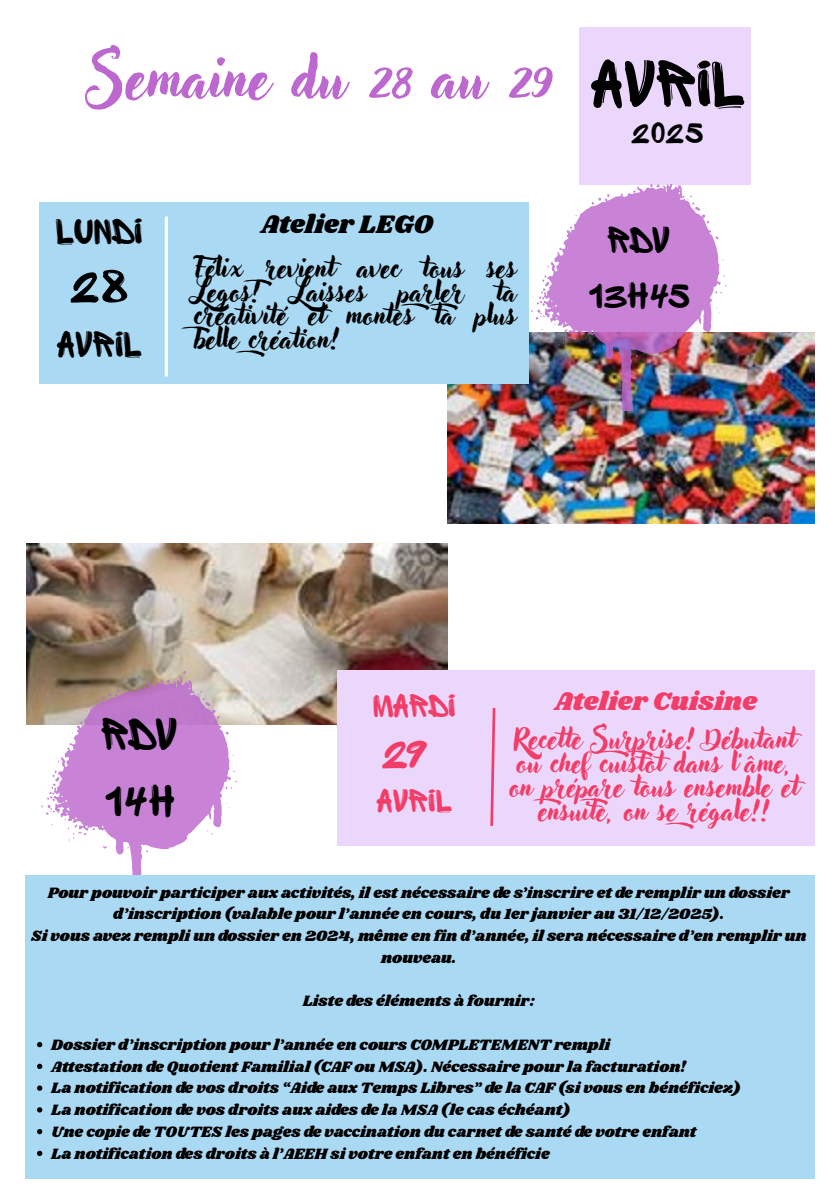
<style>
.page{position:relative;width:840px;height:1191px;background:#fff}
.page>*{position:absolute;margin:0;border:0;box-sizing:border-box;transform-origin:0 0}
.t1{font:69.4px "Sprite Graffiti";color:#010101}
.t2{font:60px "Adlery Pro Swash";color:#bc68ce}
.t3{font:52px "Sprite Graffiti";color:#000}
.t4{font:47.6px/66.2px "Sprite Graffiti";letter-spacing:-.01em;color:#000}
.t5{font:46.2px "Sprite Graffiti";color:#f13d67}
.t6{font:39.2px/54.6px "Sprite Graffiti";letter-spacing:-.005em;color:#000;text-align:center}
.t7{font:38.2px "Sprite Graffiti";color:#000}
.t8{font:34px "Sprite Graffiti";color:#f13d67}
.t9{font:32.8px "Sprite Graffiti";color:#000}
.t10{font:28.2px/23.8px "Adlery Pro Swash";color:#f13d67;text-align:center}
.t11{font:28.2px/23.8px "Adlery Pro Swash";color:#000;text-align:justify}
.t12{font:26.2px "Shrikhand";color:#f13d67}
.t13{font:26.2px "Shrikhand";color:#000}
.t14{font:15.6px/21.8px "Shrikhand";color:#000;text-align:center}
</style>
<div class="page">
<img style="left:27px;top:543px;width:420px;height:181px">
<div style="left:578px;top:28px;width:172px;height:157px;background:#ecd7fc"></div>
<img style="left:447px;top:332px;width:367px;height:191px">
<div style="left:39px;top:202px;width:489px;height:181px;background:#aad9f4"></div>
<hr style="left:165px;top:216px;width:3px;height:160px;background:#fff">
<img style="left:530px;top:185px;width:196px;height:225px">
<div style="left:336px;top:670px;width:478px;height:176px;background:#ecd7fc"></div>
<svg style="left:490px;top:707px;width:6px;height:119px"></svg>
<svg style="left:41px;top:670px;width:196px;height:205px"></svg>
<div style="left:25px;top:875px;width:789px;height:303px;background:#aad9f4"></div>
<svg style="left:37px;top:1042px;width:5px;height:5px"></svg>
<svg style="left:37px;top:1063px;width:5px;height:6px"></svg>
<svg style="left:37px;top:1085px;width:5px;height:5px"></svg>
<svg style="left:37px;top:1107px;width:5px;height:5px"></svg>
<svg style="left:37px;top:1129px;width:5px;height:5px"></svg>
<svg style="left:37px;top:1150px;width:5px;height:6px"></svg>
<h2 class="t2" style="left:90px;top:41px;width:462px">Semaine du 28 au 29</h2>
<h1 class="t1" style="left:590px;top:45px;width:154px">AVRIL</h1>
<h3 class="t9" style="left:630px;top:114px;width:74px">2025</h3>
<h3 class="t13" style="left:260px;top:206px;width:173px">Atelier LEGO</h3>
<h3 class="t7" style="left:56px;top:210px;width:88px">LUNDI</h3>
<h3 class="t6" style="left:587px;top:215px;width:104px">RDV<br>13h45</h3>
<h3 class="t11" style="left:194px;top:255px;width:323px">Félix revient avec tous ses Legos! Laisses parler ta créativité et montes ta plus belle création!</h3>
<h3 class="t3" style="left:69px;top:256px;width:61px">28</h3>
<h3 class="t7" style="left:57px;top:323px;width:86px">AVRIL</h3>
<h3 class="t4" style="left:101px;top:703px;width:78px">RDV<br>14h</h3>
<h3 class="t8" style="left:372px;top:686px;width:84px">MARDI</h3>
<h3 class="t12" style="left:554px;top:682px;width:204px">Atelier Cuisine</h3>
<h3 class="t5" style="left:381px;top:727px;width:49px">29</h3>
<h3 class="t8" style="left:376px;top:782px;width:76px">AVRIL</h3>
<h3 class="t10" style="left:509px;top:726px;width:290px">Recette Surprise! Débutant ou chef cuistot dans l’âme, on prépare tous ensemble et ensuite, on se régale!!</h3>
<p class="t14" style="left:31px;top:882px;width:776px">Pour pouvoir participer aux activités, il est nécessaire de s’inscrire et de remplir un dossier d’inscription (valable pour l’année en cours, du 1er janvier au 31/12/2025).<br>Si vous avez rempli un dossier en 2024, même en fin d’année, il sera nécessaire d’en remplir un nouveau.</p>
<p class="t14" style="left:302px;top:991px;width:234px">Liste des éléments à fournir:</p>
<p class="t14" style="left:51px;top:1034px;width:691px;text-align:left">Dossier d’inscription pour l’année en cours COMPLETEMENT rempli<br>Attestation de Quotient Familial (CAF ou MSA). Nécessaire pour la facturation!<br>La notification de vos droits “Aide aux Temps Libres” de la CAF (si vous en bénéficiez)<br>La notification de vos droits aux aides de la MSA (le cas échéant)<br>Une copie de TOUTES les pages de vaccination du carnet de santé de votre enfant<br>La notification des droits à l’AEEH si votre enfant en bénéficie</p>
</div>
